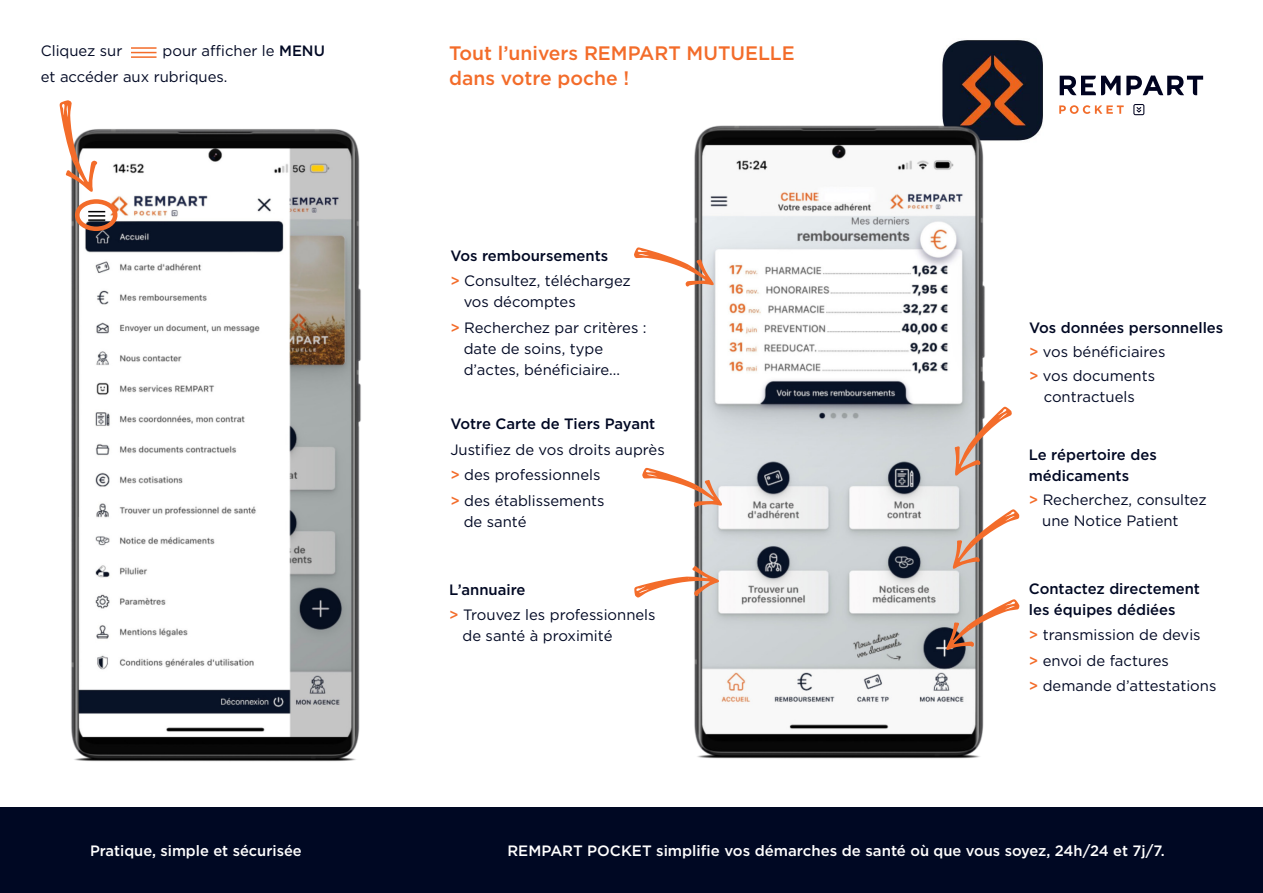
<style>
.page{position:relative;width:1263px;height:893px;background:#fff}
.page>*{position:absolute;margin:0;border:0;box-sizing:border-box;transform-origin:0 0}
.t1{font:500 19.5px "Gotham";color:#f36c2a}
.t2{font:15px "Gotham";color:#000823}
.t3{font:500 15px "Gotham";color:#000823}
.t4{font:500 15px "Gotham";color:#fff}
.s1{font-weight:500}
.s2{font-weight:500;color:#f36c2a}
</style>
<div class="page">
<img style="left:71px;top:129px;width:290px;height:633px">
<img style="left:942px;top:40px;width:101px;height:101px">
<img style="left:694px;top:120px;width:301px;height:639px">
<hr style="left:131px;top:47px;width:26px;height:2px;background:#f36c2a">
<svg style="left:131px;top:52px;width:26px;height:1px"></svg>
<hr style="left:131px;top:56px;width:26px;height:2px;background:#f36c2a">
<svg style="left:59px;top:100px;width:39px;height:92px"></svg>
<svg style="left:642px;top:468px;width:80px;height:39px"></svg>
<svg style="left:946px;top:599px;width:73px;height:51px"></svg>
<div style="left:0;top:808px;width:1263px;height:85px;background:#000823"></div>
<svg style="left:634px;top:566px;width:85px;height:32px"></svg>
<svg style="left:1059px;top:105px;width:65px;height:9px"></svg>
<svg style="left:1133px;top:104px;width:11px;height:11px"></svg>
<svg style="left:1060px;top:76px;width:60px;height:19px"></svg>
<svg style="left:1126px;top:76px;width:77px;height:19px"></svg>
<svg style="left:88px;top:211px;width:17px;height:10px"></svg>
<div style="left:75px;top:199px;width:42px;height:32px;border:4px solid #f36c2a;border-radius:50%"></div>
<svg style="left:954px;top:406px;width:58px;height:70px"></svg>
<svg style="left:634px;top:247px;width:80px;height:40px"></svg>
<svg style="left:953px;top:509px;width:66px;height:60px"></svg>
<p class="t2" style="left:41px;top:41px;width:83px">Cliquez sur</p>
<p class="t2" style="left:163px;top:41px;width:164px">pour afficher le <span class="s1">MENU</span></p>
<p class="t2" style="left:41px;top:67px;width:188px">et accéder aux rubriques.</p>
<p class="t1" style="left:449px;top:40px;width:347px">Tout l’univers REMPART MUTUELLE</p>
<p class="t1" style="left:449px;top:66px;width:182px">dans votre poche !</p>
<p class="t3" style="left:450px;top:246px;width:159px">Vos remboursements</p>
<p class="t2" style="left:450px;top:272px;width:182px"><span class="s2">&gt;</span> Consultez, téléchargez</p>
<p class="t2" style="left:464px;top:293px;width:114px">vos décomptes</p>
<p class="t2" style="left:450px;top:318px;width:198px"><span class="s2">&gt;</span> Recherchez par critères :</p>
<p class="t2" style="left:464px;top:339px;width:141px">date de soins, type</p>
<p class="t2" style="left:464px;top:360px;width:158px">d’actes, bénéficiaire...</p>
<p class="t3" style="left:450px;top:414px;width:207px">Votre Carte de Tiers Payant</p>
<p class="t2" style="left:450px;top:440px;width:216px">Justifiez de vos droits auprès</p>
<p class="t2" style="left:450px;top:465px;width:152px"><span class="s2">&gt;</span> des professionnels</p>
<p class="t2" style="left:450px;top:491px;width:156px"><span class="s2">&gt;</span> des établissements</p>
<p class="t2" style="left:464px;top:512px;width:64px">de santé</p>
<p class="t3" style="left:449px;top:580px;width:78px">L’annuaire</p>
<p class="t2" style="left:449px;top:605px;width:208px"><span class="s2">&gt;</span> Trouvez les professionnels</p>
<p class="t2" style="left:462px;top:626px;width:151px">de santé à proximité</p>
<p class="t3" style="left:1029px;top:318px;width:196px">Vos données personnelles</p>
<p class="t2" style="left:1029px;top:342px;width:138px"><span class="s2">&gt;</span> vos bénéficiaires</p>
<p class="t2" style="left:1029px;top:366px;width:128px"><span class="s2">&gt;</span> vos documents</p>
<p class="t2" style="left:1044px;top:387px;width:92px">contractuels</p>
<p class="t3" style="left:1029px;top:445px;width:129px">Le répertoire des</p>
<p class="t3" style="left:1029px;top:466px;width:102px">médicaments</p>
<p class="t2" style="left:1029px;top:490px;width:179px"><span class="s2">&gt;</span> Recherchez, consultez</p>
<p class="t2" style="left:1042px;top:511px;width:138px">une Notice Patient</p>
<p class="t3" style="left:1029px;top:579px;width:173px">Contactez directement</p>
<p class="t3" style="left:1029px;top:600px;width:148px">les équipes dédiées</p>
<p class="t2" style="left:1029px;top:625px;width:173px"><span class="s2">&gt;</span> transmission de devis</p>
<p class="t2" style="left:1029px;top:651px;width:142px"><span class="s2">&gt;</span> envoi de factures</p>
<p class="t2" style="left:1029px;top:676px;width:189px"><span class="s2">&gt;</span> demande d’attestations</p>
<p class="t4" style="left:90px;top:841px;width:213px">Pratique, simple et sécurisée</p>
<p class="t4" style="left:507px;top:841px;width:659px">REMPART POCKET simplifie vos démarches de santé où que vous soyez, 24h/24 et 7j/7.</p>
</div>
